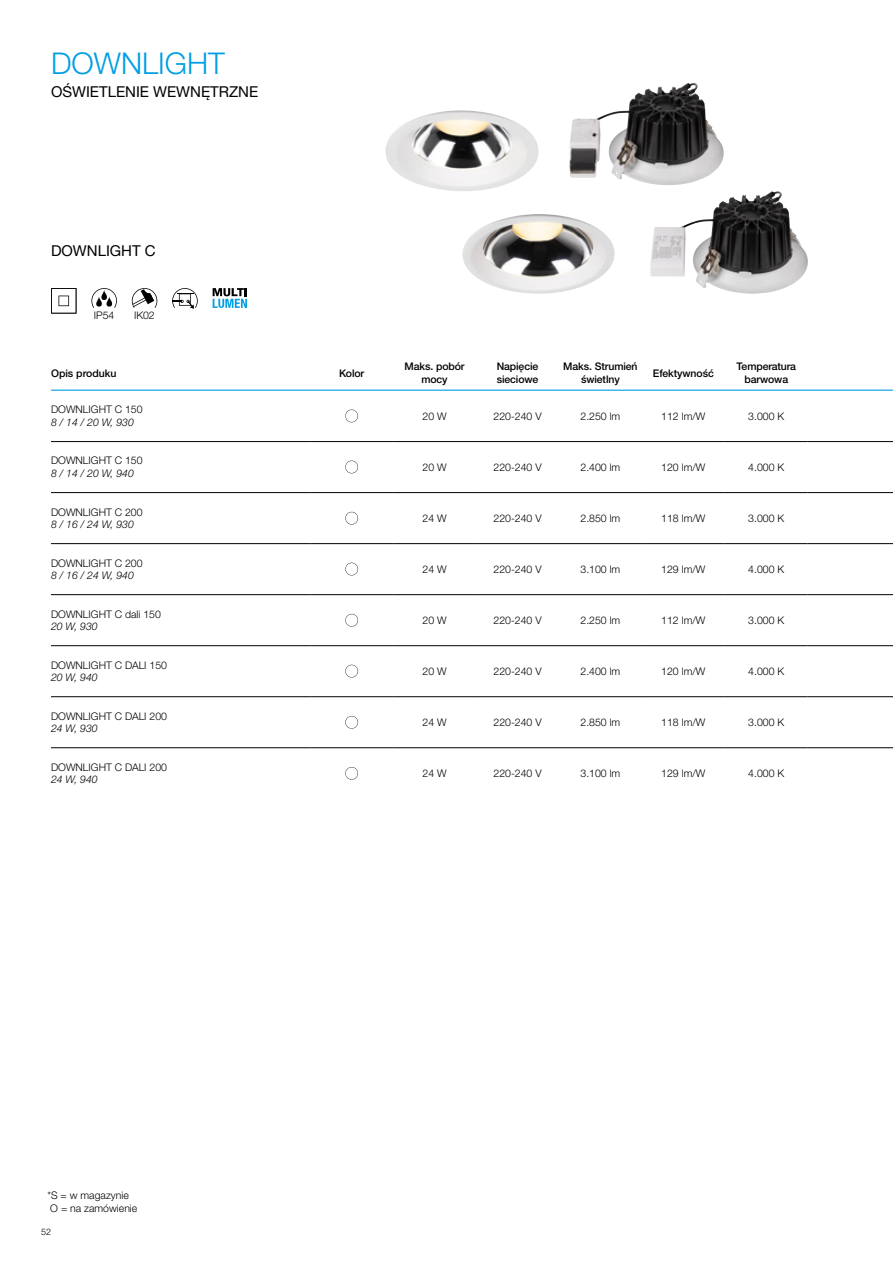
<style>
.page{position:relative;width:893px;height:1263px;background:#fff}
.page>*{position:absolute;margin:0;border:0;box-sizing:border-box;transform-origin:0 0}
.t1{font:300 30px "Helvetica Neue LTW1 G";color:#009ee3}
.t2{font:15px "Helvetica Neue LTW1 G";color:#000}
.t3{font:300 10.5px/12.6px "Helvetica Neue LTW1 G";color:#000}
.t4{font:500 10.5px/12.6px "Helvetica Neue LTW1 G";letter-spacing:-.01em;color:#000;text-align:center}
.t5{font:italic 300 10.5px "Helvetica Neue LTW1 G";color:#000}
.t6{font:300 9px "Helvetica Neue LTW1 G";color:#000}
</style>
<div class="page">
<img style="left:385px;top:110px;width:154px;height:81px">
<img style="left:462px;top:214px;width:153px;height:80px">
<img style="left:569px;top:83px;width:155px;height:102px">
<img style="left:650px;top:191px;width:158px;height:103px">
<hr style="left:51px;top:390px;width:259px;height:1px;background:#009ee3">
<hr style="left:310px;top:390px;width:83px;height:1px;background:#009ee3">
<hr style="left:393px;top:390px;width:83px;height:1px;background:#009ee3">
<hr style="left:476px;top:390px;width:83px;height:1px;background:#009ee3">
<hr style="left:559px;top:390px;width:83px;height:1px;background:#009ee3">
<hr style="left:642px;top:390px;width:83px;height:1px;background:#009ee3">
<hr style="left:725px;top:390px;width:83px;height:1px;background:#009ee3">
<hr style="left:808px;top:390px;width:85px;height:1px;background:#009ee3">
<hr style="left:51px;top:441px;width:259px;height:1px;background:#000">
<hr style="left:310px;top:441px;width:83px;height:1px;background:#000">
<hr style="left:393px;top:441px;width:83px;height:1px;background:#000">
<hr style="left:476px;top:441px;width:83px;height:1px;background:#000">
<hr style="left:559px;top:441px;width:83px;height:1px;background:#000">
<hr style="left:642px;top:441px;width:83px;height:1px;background:#000">
<hr style="left:725px;top:441px;width:83px;height:1px;background:#000">
<hr style="left:808px;top:441px;width:85px;height:1px;background:#000">
<hr style="left:51px;top:543px;width:259px;height:1px;background:#000">
<hr style="left:310px;top:543px;width:83px;height:1px;background:#000">
<hr style="left:393px;top:543px;width:83px;height:1px;background:#000">
<hr style="left:476px;top:543px;width:83px;height:1px;background:#000">
<hr style="left:559px;top:543px;width:83px;height:1px;background:#000">
<hr style="left:642px;top:543px;width:83px;height:1px;background:#000">
<hr style="left:725px;top:543px;width:83px;height:1px;background:#000">
<hr style="left:808px;top:543px;width:85px;height:1px;background:#000">
<hr style="left:51px;top:645px;width:259px;height:1px;background:#000">
<hr style="left:310px;top:645px;width:83px;height:1px;background:#000">
<hr style="left:393px;top:645px;width:83px;height:1px;background:#000">
<hr style="left:476px;top:645px;width:83px;height:1px;background:#000">
<hr style="left:559px;top:645px;width:83px;height:1px;background:#000">
<hr style="left:642px;top:645px;width:83px;height:1px;background:#000">
<hr style="left:725px;top:645px;width:83px;height:1px;background:#000">
<hr style="left:808px;top:645px;width:85px;height:1px;background:#000">
<hr style="left:51px;top:747px;width:259px;height:1px;background:#000">
<hr style="left:310px;top:747px;width:83px;height:1px;background:#000">
<hr style="left:393px;top:747px;width:83px;height:1px;background:#000">
<hr style="left:476px;top:747px;width:83px;height:1px;background:#000">
<hr style="left:559px;top:747px;width:83px;height:1px;background:#000">
<hr style="left:642px;top:747px;width:83px;height:1px;background:#000">
<hr style="left:725px;top:747px;width:83px;height:1px;background:#000">
<hr style="left:808px;top:747px;width:85px;height:1px;background:#000">
<hr style="left:51px;top:492px;width:259px;height:1px;background:#000">
<hr style="left:310px;top:492px;width:83px;height:1px;background:#000">
<hr style="left:476px;top:492px;width:83px;height:1px;background:#000">
<hr style="left:808px;top:492px;width:85px;height:1px;background:#000">
<hr style="left:393px;top:492px;width:83px;height:1px;background:#000">
<hr style="left:559px;top:492px;width:83px;height:1px;background:#000">
<hr style="left:642px;top:492px;width:83px;height:1px;background:#000">
<hr style="left:725px;top:492px;width:83px;height:1px;background:#000">
<hr style="left:51px;top:594px;width:259px;height:1px;background:#000">
<hr style="left:310px;top:594px;width:83px;height:1px;background:#000">
<hr style="left:476px;top:594px;width:83px;height:1px;background:#000">
<hr style="left:808px;top:594px;width:85px;height:1px;background:#000">
<hr style="left:393px;top:594px;width:83px;height:1px;background:#000">
<hr style="left:559px;top:594px;width:83px;height:1px;background:#000">
<hr style="left:642px;top:594px;width:83px;height:1px;background:#000">
<hr style="left:725px;top:594px;width:83px;height:1px;background:#000">
<hr style="left:51px;top:696px;width:259px;height:1px;background:#000">
<hr style="left:310px;top:696px;width:83px;height:1px;background:#000">
<hr style="left:393px;top:696px;width:83px;height:1px;background:#000">
<hr style="left:476px;top:696px;width:83px;height:1px;background:#000">
<hr style="left:559px;top:696px;width:83px;height:1px;background:#000">
<hr style="left:642px;top:696px;width:83px;height:1px;background:#000">
<hr style="left:725px;top:696px;width:83px;height:1px;background:#000">
<hr style="left:808px;top:696px;width:85px;height:1px;background:#000">
<svg style="left:345px;top:410px;width:13px;height:12px"></svg>
<svg style="left:345px;top:461px;width:13px;height:12px"></svg>
<svg style="left:345px;top:512px;width:13px;height:13px"></svg>
<svg style="left:345px;top:563px;width:13px;height:12px"></svg>
<svg style="left:345px;top:614px;width:13px;height:13px"></svg>
<svg style="left:345px;top:665px;width:13px;height:12px"></svg>
<svg style="left:345px;top:716px;width:13px;height:13px"></svg>
<svg style="left:345px;top:767px;width:13px;height:13px"></svg>
<svg style="left:91px;top:288px;width:26px;height:20px"></svg>
<svg style="left:51px;top:288px;width:25px;height:26px"></svg>
<svg style="left:132px;top:288px;width:25px;height:20px"></svg>
<svg style="left:172px;top:288px;width:26px;height:21px"></svg>
<svg style="left:213px;top:288px;width:34px;height:20px"></svg>
<h1 class="t1" style="left:51px;top:45px;width:175px">DOWNLIGHT</h1>
<h2 class="t2" style="left:51px;top:83px;width:209px">OŚWIETLENIE WEWNĘTRZNE</h2>
<h2 class="t2" style="left:51px;top:241px;width:106px">DOWNLIGHT C</h2>
<p class="t3" style="left:94px;top:309px;width:22px">IP54</p>
<p class="t3" style="left:134px;top:309px;width:22px">IK02</p>
<p class="t4" style="left:51px;top:367px;width:67px">Opis produku</p>
<p class="t4" style="left:339px;top:367px;width:27px">Kolor</p>
<p class="t4" style="left:405px;top:360px;width:62px">Maks. pobór mocy</p>
<p class="t4" style="left:497px;top:360px;width:43px;text-align:left">Napięcie sieciowe</p>
<p class="t4" style="left:563px;top:360px;width:76px">Maks. Strumień świetlny</p>
<p class="t4" style="left:653px;top:367px;width:63px">Efektywność</p>
<p class="t4" style="left:736px;top:360px;width:61px">Temperatura barwowa</p>
<p class="t3" style="left:51px;top:403px;width:93px">DOWNLIGHT C 150</p>
<p class="t5" style="left:51px;top:416px;width:84px">8 / 14 / 20 W, 930</p>
<p class="t3" style="left:423px;top:410px;width:26px">20 W</p>
<p class="t3" style="left:493px;top:410px;width:50px">220-240 V</p>
<p class="t3" style="left:580px;top:410px;width:41px">2.250 lm</p>
<p class="t3" style="left:661px;top:410px;width:46px">112 lm/W</p>
<p class="t3" style="left:748px;top:410px;width:37px">3.000 K</p>
<p class="t3" style="left:51px;top:454px;width:93px">DOWNLIGHT C 150</p>
<p class="t5" style="left:51px;top:467px;width:84px">8 / 14 / 20 W, 940</p>
<p class="t3" style="left:51px;top:506px;width:93px">DOWNLIGHT C 200</p>
<p class="t5" style="left:51px;top:518px;width:84px">8 / 16 / 24 W, 930</p>
<p class="t3" style="left:51px;top:556px;width:93px">DOWNLIGHT C 200</p>
<p class="t5" style="left:51px;top:569px;width:84px">8 / 16 / 24 W, 940</p>
<p class="t3" style="left:51px;top:608px;width:111px">DOWNLIGHT C dali 150</p>
<p class="t5" style="left:51px;top:620px;width:48px">20 W, 930</p>
<p class="t3" style="left:51px;top:658px;width:118px">DOWNLIGHT C DALI 150</p>
<p class="t5" style="left:51px;top:671px;width:48px">20 W, 940</p>
<p class="t3" style="left:51px;top:710px;width:118px">DOWNLIGHT C DALI 200</p>
<p class="t5" style="left:51px;top:722px;width:48px">24 W, 930</p>
<p class="t3" style="left:51px;top:761px;width:118px">DOWNLIGHT C DALI 200</p>
<p class="t5" style="left:51px;top:773px;width:48px">24 W, 940</p>
<p class="t3" style="left:47px;top:1189px;width:91px">*S = w magazynie<br>O = na zamówienie</p>
<p class="t6" style="left:41px;top:1226px;width:12px">52</p>
<p class="t3" style="left:423px;top:461px;width:26px">20 W</p>
<p class="t3" style="left:493px;top:461px;width:50px">220-240 V</p>
<p class="t3" style="left:580px;top:461px;width:41px">2.400 lm</p>
<p class="t3" style="left:661px;top:461px;width:46px">120 lm/W</p>
<p class="t3" style="left:748px;top:461px;width:37px">4.000 K</p>
<p class="t3" style="left:423px;top:512px;width:26px">24 W</p>
<p class="t3" style="left:493px;top:512px;width:50px">220-240 V</p>
<p class="t3" style="left:580px;top:512px;width:41px">2.850 lm</p>
<p class="t3" style="left:661px;top:512px;width:46px">118 lm/W</p>
<p class="t3" style="left:748px;top:512px;width:37px">3.000 K</p>
<p class="t3" style="left:423px;top:563px;width:26px">24 W</p>
<p class="t3" style="left:493px;top:563px;width:50px">220-240 V</p>
<p class="t3" style="left:580px;top:563px;width:41px">3.100 lm</p>
<p class="t3" style="left:661px;top:563px;width:46px">129 lm/W</p>
<p class="t3" style="left:748px;top:563px;width:37px">4.000 K</p>
<p class="t3" style="left:423px;top:614px;width:26px">20 W</p>
<p class="t3" style="left:493px;top:614px;width:50px">220-240 V</p>
<p class="t3" style="left:580px;top:614px;width:41px">2.250 lm</p>
<p class="t3" style="left:661px;top:614px;width:46px">112 lm/W</p>
<p class="t3" style="left:748px;top:614px;width:37px">3.000 K</p>
<p class="t3" style="left:423px;top:665px;width:26px">20 W</p>
<p class="t3" style="left:493px;top:665px;width:50px">220-240 V</p>
<p class="t3" style="left:580px;top:665px;width:41px">2.400 lm</p>
<p class="t3" style="left:661px;top:665px;width:46px">120 lm/W</p>
<p class="t3" style="left:748px;top:665px;width:37px">4.000 K</p>
<p class="t3" style="left:423px;top:716px;width:26px">24 W</p>
<p class="t3" style="left:493px;top:716px;width:50px">220-240 V</p>
<p class="t3" style="left:580px;top:716px;width:41px">2.850 lm</p>
<p class="t3" style="left:661px;top:716px;width:46px">118 lm/W</p>
<p class="t3" style="left:748px;top:716px;width:37px">3.000 K</p>
<p class="t3" style="left:423px;top:767px;width:26px">24 W</p>
<p class="t3" style="left:493px;top:767px;width:50px">220-240 V</p>
<p class="t3" style="left:580px;top:767px;width:41px">3.100 lm</p>
<p class="t3" style="left:661px;top:767px;width:46px">129 lm/W</p>
<p class="t3" style="left:748px;top:767px;width:37px">4.000 K</p>
</div>
